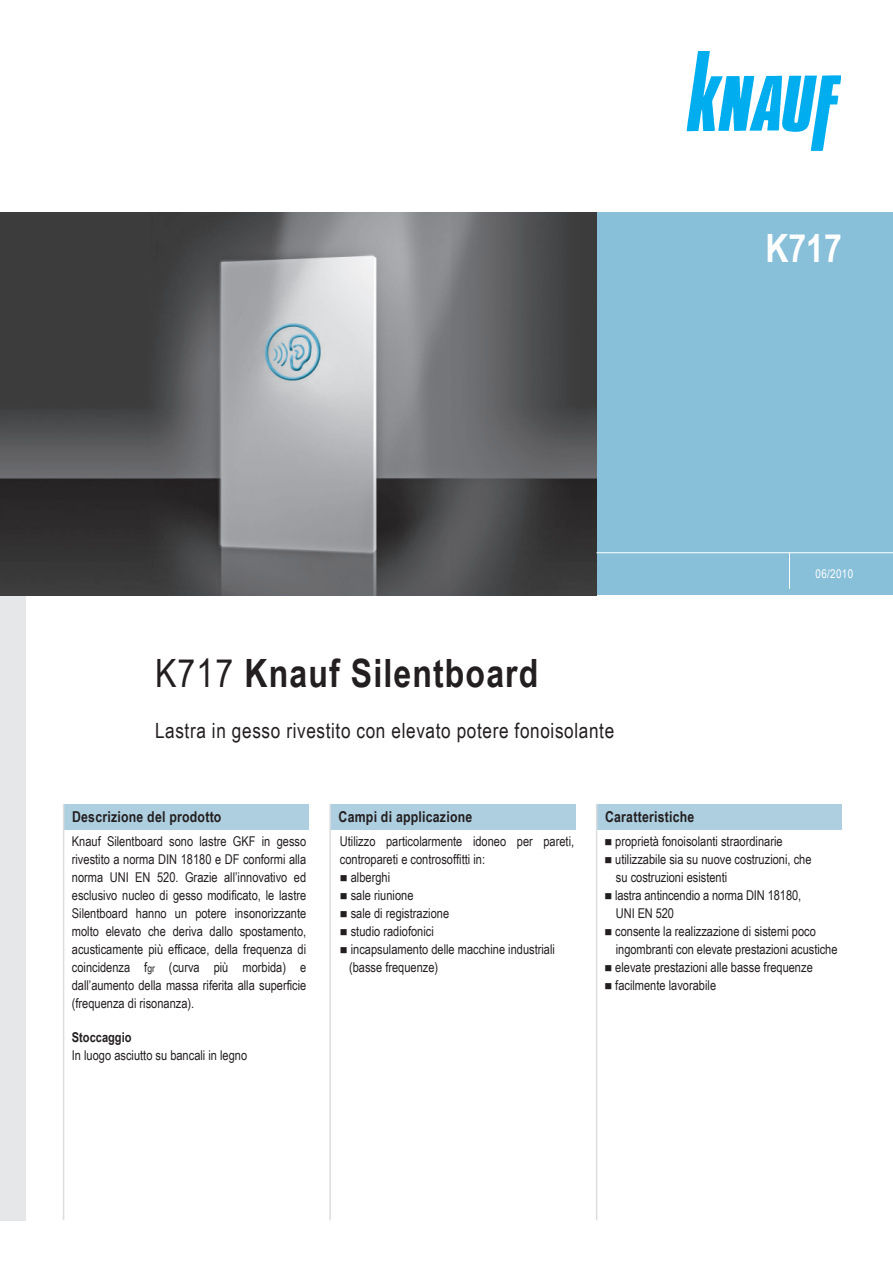
<style>
.page{position:relative;width:893px;height:1263px;background:#fff}
.page>*{position:absolute;margin:0;border:0;box-sizing:border-box;transform-origin:0 0}
.t1{font:700 39px "Arial Narrow";letter-spacing:.03em;color:#231f20}
.t2{font:700 39px "Arial Narrow";color:#fff}
.t3{font:21px "Arial Narrow";letter-spacing:.03em;color:#231f20}
.t4{font:700 15px "Arial Narrow";letter-spacing:.015em;color:#231f20}
.t5{font:13.5px/18px "Arial Narrow";color:#231f20}
.t6{font:700 13.5px "Arial Narrow";color:#231f20}
.t7{font:12px "Arial Narrow";letter-spacing:.03em;color:#fff}
.s1{font-weight:400}
.s2{font-size:10.5px}
</style>
<div class="page">
<div style="left:590px;top:213px;width:303px;height:382px;background:#89c0d9"></div>
<div style="left:0;top:595px;width:25px;height:625px;background:#e6e7e9"></div>
<img style="left:687px;top:51px;width:154px;height:100px">
<img style="left:0;top:213px;width:596px;height:382px">
<div style="left:64px;top:804px;width:245px;height:25px;background:#aecfe0"></div>
<div style="left:330px;top:804px;width:245px;height:25px;background:#aecfe0"></div>
<div style="left:597px;top:804px;width:245px;height:25px;background:#aecfe0"></div>
<hr style="left:596px;top:552px;width:297px;height:1px;background:#fff">
<hr style="left:789px;top:553px;width:1px;height:36px;background:#fff">
<hr style="left:63px;top:804px;width:1px;height:416px;background:#dcdddf">
<hr style="left:329px;top:804px;width:2px;height:416px;background:#dcdddf">
<hr style="left:596px;top:804px;width:1px;height:416px;background:#dcdddf">
<h1 class="t2" style="left:765px;top:219px;width:78px">K717</h1>
<h1 class="t1" style="left:155px;top:644px;width:385px"><span class="s1">K717</span> Knauf Silentboard</h1>
<h2 class="t3" style="left:155px;top:719px;width:461px">Lastra in gesso rivestito con elevato potere fonoisolante</h2>
<p class="t7" style="left:815px;top:567px;width:39px">06/2010</p>
<p class="t4" style="left:72px;top:805px;width:151px">Descrizione del prodotto</p>
<p class="t4" style="left:339px;top:805px;width:135px">Campi di applicazione</p>
<p class="t4" style="left:605px;top:805px;width:91px">Caratteristiche</p>
<p class="t5" style="left:72px;top:832px;width:236px;text-align:justify">Knauf Silentboard sono lastre GKF in gesso rivestito a norma DIN 18180 e DF conformi alla norma UNI EN 520. Grazie all’innovativo ed esclusivo nucleo di gesso modificato, le lastre Silentboard hanno un potere insonorizzante molto elevato che deriva dallo spostamento, acusticamente più efficace, della frequenza di coincidenza f<span class="s2">gr</span> (curva più morbida) e dall’aumento della massa riferita alla superficie (frequenza di risonanza).</p>
<p class="t6" style="left:72px;top:1027px;width:61px">Stoccaggio</p>
<p class="t5" style="left:72px;top:1046px;width:177px">In luogo asciutto su bancali in legno</p>
<p class="t5" style="left:604px;top:832px;width:180px">■ proprietà fonoisolanti straordinarie</p>
<p class="t5" style="left:616px;top:850px;width:197px;text-indent:-12px">■ utilizzabile sia su nuove costruzioni, che su costruzioni esistenti</p>
<p class="t5" style="left:616px;top:886px;width:187px;text-indent:-12px">■ lastra antincendio a norma DIN 18180,<br>UNI EN 520</p>
<p class="t5" style="left:616px;top:922px;width:223px;text-indent:-12px">■ consente la realizzazione di sistemi poco ingombranti con elevate prestazioni acustiche</p>
<p class="t5" style="left:604px;top:958px;width:210px">■ elevate prestazioni alle basse frequenze</p>
<p class="t5" style="left:604px;top:976px;width:113px">■ facilmente lavorabile</p>
<p class="t5" style="left:340px;top:832px;width:236px">Utilizzo particolarmente idoneo per pareti, contropareti e controsoffitti in:</p>
<p class="t5" style="left:340px;top:868px;width:52px">■ alberghi</p>
<p class="t5" style="left:340px;top:886px;width:75px">■ sale riunione</p>
<p class="t5" style="left:340px;top:904px;width:111px">■ sale di registrazione</p>
<p class="t5" style="left:340px;top:922px;width:95px">■ studio radiofonici</p>
<p class="t5" style="left:349px;top:940px;width:207px;text-indent:-9px">■ incapsulamento delle macchine industriali (basse frequenze)</p>
</div>
